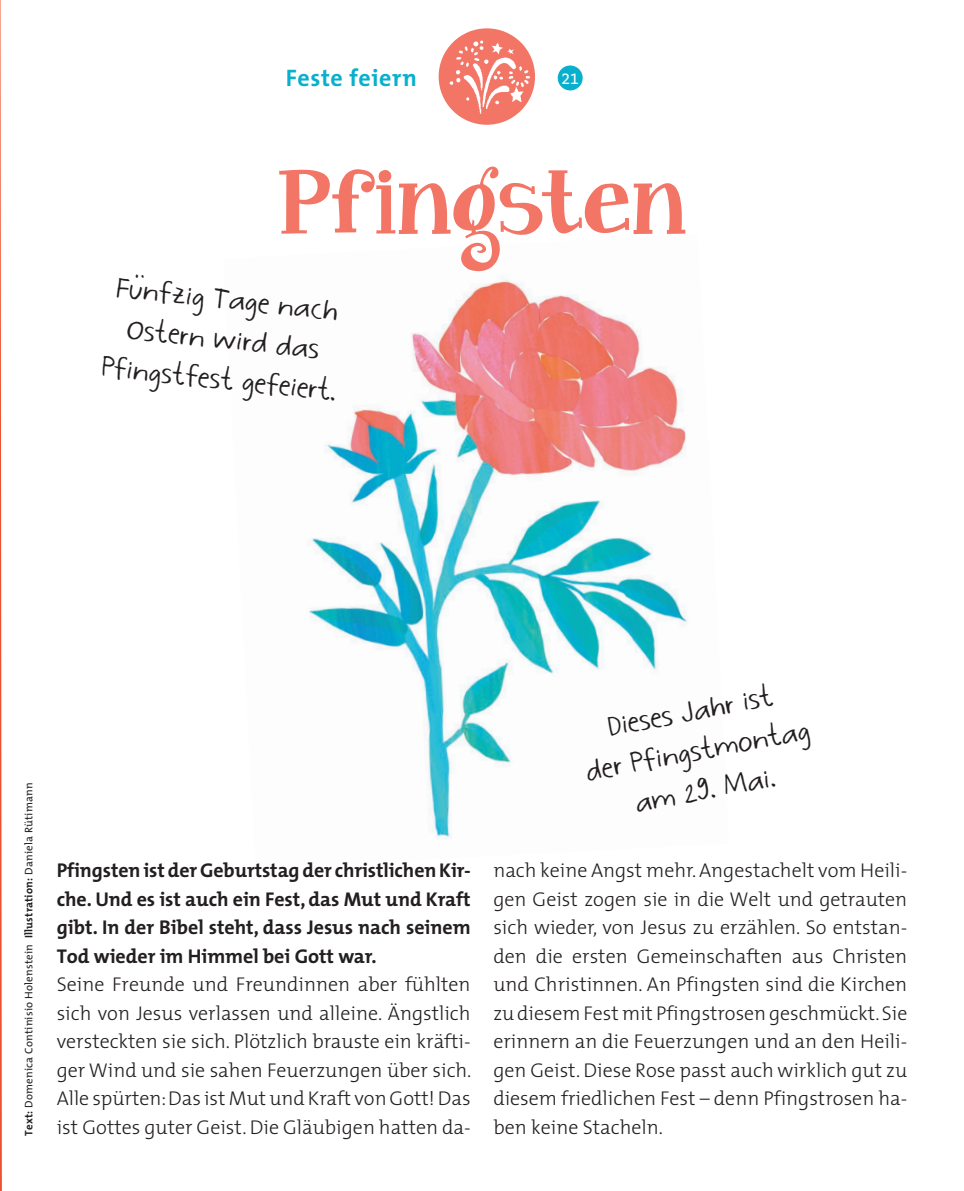
<style>
.page{position:relative;width:964px;height:1191px;background:#fff}
.page>*{position:absolute;margin:0;border:0;box-sizing:border-box;transform-origin:0 0}
.t1{font:78px "Janda Curlygirl Chunky";letter-spacing:.01em;color:#f27565}
.t2{font:36px/40px "Vera";color:#231f20;text-align:center}
.t3{font:700 24px "The Mix";letter-spacing:.025em;color:#08b0ce}
.t4{font:300 20px/28.4px "The Mix";color:#231f20;text-align:justify}
.t5{font:700 20px/28.4px "The Mix";letter-spacing:-.005em;color:#231f20;text-align:justify}
.t6{font:16px "The Serif B W5 Plain";color:#fff}
.t7{font:11px "The Mix";letter-spacing:.02em;color:#231f20}
.s1{font-weight:700}
</style>
<div class="page">
<div style="left:558px;top:65px;width:25px;height:25px;background:#08b0ce;border-radius:50%"></div>
<svg style="left:0;top:0;width:2px;height:1191px"></svg>
<img style="left:309px;top:278px;width:378px;height:561px">
<img style="left:439px;top:28px;width:96px;height:97px;border-radius:48px">
<p class="t3" style="left:286px;top:58px;width:133px">Feste feiern</p>
<p class="t6" style="left:561px;top:68px;width:19px">21</p>
<h1 class="t1" style="left:278px;top:161px;width:410px">Pfingsten</h1>
<h2 class="t2" style="left:112px;top:269px;width:238px;rotate:6deg">Fünfzig Tage nach<br>Ostern wird das<br>Pfingstfest gefeiert.</h2>
<p class="t7" style="left:20px;top:1135px;width:355px;rotate:-90deg"><span class="s1">Text:</span> Domenica Continisio Holenstein <span class="s1">Illustration:</span> Daniela Rütimann</p>
<p class="t5" style="left:57px;top:855px;width:415px">Pfingsten ist der Geburtstag der christlichen Kir&shy;che. Und es ist auch ein Fest, das Mut und Kraft gibt. In der Bibel steht, dass Jesus nach seinem Tod wieder im Himmel bei Gott war.</p>
<p class="t4" style="left:57px;top:969px;width:416px">Seine Freunde und Freundinnen aber fühlten sich von Jesus verlassen und alleine. Ängstlich versteckten sie sich. Plötzlich brauste ein kräfti&shy;ger Wind und sie sahen Feuerzungen über sich.<br>Alle spürten: Das ist Mut und Kraft von Gott! Das ist Gottes guter Geist. Die Gläubigen hatten da-</p>
<h2 class="t2" style="left:575px;top:715px;width:229px;rotate:-11deg">Dieses Jahr ist<br>der Pfingstmontag am 29. Mai.</h2>
<p class="t4" style="left:493px;top:855px;width:415px">nach keine Angst mehr. Angestachelt vom Heili&shy;gen Geist zogen sie in die Welt und getrauten sich wieder, von Jesus zu erzählen. So entstan&shy;den die ersten Gemeinschaften aus Christen und Christinnen. An Pfingsten sind die Kirchen zu diesem Fest mit Pfingstrosen geschmückt. Sie erinnern an die Feuerzungen und an den Heili&shy;gen Geist. Diese Rose passt auch wirklich gut zu diesem friedlichen Fest – denn Pfingstrosen ha&shy;ben keine Stacheln.</p>
</div>
